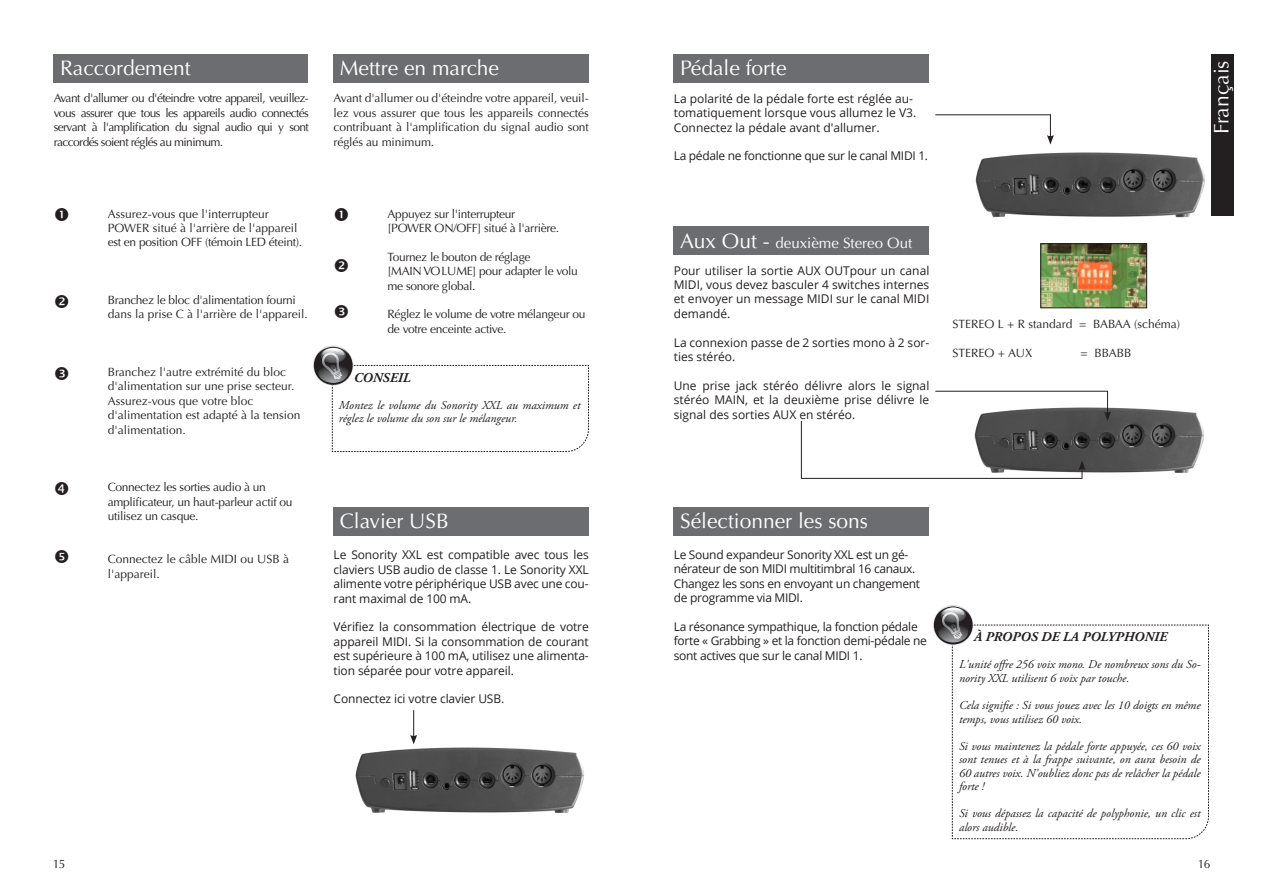
<style>
.page{position:relative;width:1263px;height:893px;background:#fff}
.page>*{position:absolute;margin:0;border:0;box-sizing:border-box;transform-origin:0 0}
.t1{font:21px "Optima LT Std";color:#fff}
.t2{font:15px "Optima LT Std";color:#fff}
.t3{font:italic 700 13.5px "Adobe Garamond Pro";color:#231f20}
.t4{font:12px/14.4px "Open Sans";letter-spacing:-.01em;color:#231f20;text-align:justify}
.t5{font:12px/14.4px "Optima LT Std";letter-spacing:-.025em;color:#231f20}
.t6{font:italic 12px/13.5px "Adobe Garamond Pro";color:#231f20}
.t7{font:12px/14.4px "Optima LT Std";color:#231f20}
.s1{font-size:21px}
</style>
<div class="page">
<svg style="left:410px;top:710px;width:7px;height:34px"></svg>
<img style="left:355px;top:747px;width:229px;height:66px">
<img style="left:937px;top:407px;width:267px;height:71px">
<img style="left:975px;top:151px;width:259px;height:67px">
<hr style="left:935px;top:391px;width:172px;height:1px;background:#231f20">
<hr style="left:935px;top:114px;width:116px;height:1px;background:#231f20">
<svg style="left:1104px;top:391px;width:7px;height:30px"></svg>
<svg style="left:1047px;top:114px;width:7px;height:31px"></svg>
<hr style="left:801px;top:421px;width:1px;height:58px;background:#231f20">
<hr style="left:801px;top:478px;width:281px;height:1px;background:#231f20">
<svg style="left:1078px;top:460px;width:7px;height:19px"></svg>
<svg style="left:933px;top:605px;width:40px;height:40px"></svg>
<div style="left:934px;top:606px;width:39px;height:38px;background:#e3e3e3;border-radius:19px"></div>
<div style="left:934px;top:606px;width:38px;height:38px;background:#231f20;border-radius:50%"></div>
<svg style="left:938px;top:607px;width:271px;height:232px"></svg>
<img style="left:1042px;top:245px;width:103px;height:61px">
<div style="left:1040px;top:243px;width:107px;height:65px;border:1px solid #231f20"></div>
<div style="left:54px;top:54px;width:254px;height:28px;background:#6c6d70"></div>
<div style="left:333px;top:54px;width:256px;height:28px;background:#6c6d70"></div>
<div style="left:674px;top:54px;width:255px;height:28px;background:#6c6d70"></div>
<div style="left:674px;top:227px;width:255px;height:28px;background:#6c6d70"></div>
<div style="left:674px;top:507px;width:255px;height:29px;background:#6c6d70"></div>
<div style="left:333px;top:507px;width:256px;height:29px;background:#6c6d70"></div>
<svg style="left:313px;top:345px;width:40px;height:40px"></svg>
<svg style="left:314px;top:346px;width:39px;height:39px"></svg>
<div style="left:314px;top:347px;width:38px;height:37px;background:#231f20;border-radius:50%"></div>
<svg style="left:318px;top:348px;width:271px;height:104px"></svg>
<div style="left:1211px;top:54px;width:22px;height:162px;background:#231f20"></div>
<p class="t1" style="left:60px;top:56px;width:132px">Raccordement</p>
<p class="t1" style="left:340px;top:56px;width:161px">Mettre en marche</p>
<p class="t1" style="left:680px;top:56px;width:108px">Pédale forte</p>
<p class="t5" style="left:54px;top:91px;width:257px;text-align:justify">Avant d'allumer ou d'éteindre votre appareil, veuillez&shy;vous assurer que tous les appareils audio connectés servant à l'amplification du signal audio qui y sont raccordés soient réglés au minimum.</p>
<p class="t7" style="left:108px;top:206px;width:163px">Assurez-vous que l'interrupteur</p>
<p class="t5" style="left:108px;top:221px;width:196px">POWER situé à l'arrière de l'appareil est en position OFF (témoin LED éteint).</p>
<p class="t5" style="left:108px;top:293px;width:189px">Branchez le bloc d'alimentation fourni</p>
<p class="t7" style="left:108px;top:307px;width:202px">dans la prise C à l'arrière de l'appareil.</p>
<p class="t7" style="left:108px;top:365px;width:180px">Branchez l'autre extrémité du bloc</p>
<p class="t7" style="left:108px;top:379px;width:188px">d'alimentation sur une prise secteur.</p>
<p class="t7" style="left:108px;top:394px;width:194px">Assurez-vous que votre bloc d'alimentation est adapté à la tension</p>
<p class="t7" style="left:108px;top:422px;width:80px">d'alimentation.</p>
<p class="t5" style="left:108px;top:480px;width:160px">Connectez les sorties audio à un</p>
<p class="t5" style="left:108px;top:494px;width:186px">amplificateur, un haut-parleur actif ou</p>
<p class="t5" style="left:108px;top:509px;width:92px">utilisez un casque.</p>
<p class="t7" style="left:108px;top:552px;width:183px">Connectez le câble MIDI ou USB à l'appareil.</p>
<p class="t5" style="left:334px;top:91px;width:257px;text-align:justify">Avant d'allumer ou d'éteindre votre appareil, veuil&shy;lez vous assurer que tous les appareils connectés contribuant à l'amplification du signal audio sont réglés au minimum.</p>
<p class="t5" style="left:388px;top:206px;width:129px">Appuyez sur l'interrupteur</p>
<p class="t5" style="left:388px;top:221px;width:173px">[POWER ON/OFF] situé à l'arrière.</p>
<p class="t5" style="left:388px;top:250px;width:144px">Tournez le bouton de réglage</p>
<p class="t5" style="left:388px;top:264px;width:192px">[MAIN VOLUME] pour adapter le volu me sonore global.</p>
<p class="t5" style="left:388px;top:307px;width:199px">Réglez le volume de votre mélangeur ou de votre enceinte active.</p>
<p class="t3" style="left:354px;top:370px;width:58px">CONSEIL</p>
<p class="t6" style="left:339px;top:399px;width:243px">Montez le volume du Sonority XXL au maximum et réglez le volume du son sur le mélangeur.</p>
<p class="t4" style="left:674px;top:91px;width:244px;text-align:left">La polarité de la pédale forte est réglée au&shy;tomatiquement lorsque vous allumez le V3.<br>Connectez la pédale avant d'allumer.</p>
<p class="t4" style="left:674px;top:148px;width:256px">La pédale ne fonctionne que sur le canal MIDI 1.</p>
<p class="t2" style="left:680px;top:234px;width:234px"><span class="s1">Aux Out -</span> deuxième Stereo Out</p>
<p class="t4" style="left:674px;top:263px;width:257px">Pour utiliser la sortie AUX OUTpour un canal MIDI, vous devez basculer 4 switches internes et envoyer un message MIDI sur le canal MIDI demandé.</p>
<p class="t4" style="left:674px;top:335px;width:257px">La connexion passe de 2 sorties mono à 2 sor&shy;ties stéréo.</p>
<p class="t4" style="left:674px;top:378px;width:257px">Une prise jack stéréo délivre alors le signal stéréo MAIN, et la deuxième prise délivre le signal des sorties AUX en stéréo.</p>
<p class="t1" style="left:340px;top:509px;width:111px">Clavier USB</p>
<p class="t1" style="left:680px;top:509px;width:189px">Sélectionner les sons</p>
<p class="t4" style="left:334px;top:548px;width:257px">Le Sonority XXL est compatible avec tous les claviers USB audio de classe 1. Le Sonority XXL alimente votre périphérique USB avec une cou&shy;rant maximal de 100 mA.</p>
<p class="t4" style="left:334px;top:620px;width:257px">Vérifiez la consommation électrique de votre appareil MIDI. Si la consommation de courant est supérieure à 100 mA, utilisez une alimenta&shy;tion séparée pour votre appareil.</p>
<p class="t4" style="left:334px;top:692px;width:172px">Connectez ici votre clavier USB.</p>
<p class="t4" style="left:674px;top:547px;width:248px;text-align:left">Le Sound expandeur Sonority XXL est un gé&shy;nérateur de son MIDI multitimbral 16 canaux.<br>Changez les sons en envoyant un changement de programme via MIDI.</p>
<p class="t4" style="left:674px;top:619px;width:255px;text-align:left">La résonance sympathique, la fonction pédale forte « Grabbing » et la fonction demi-pédale ne sont actives que sur le canal MIDI 1.</p>
<p class="t1" style="left:1209px;top:134px;width:75px;rotate:-90deg">Français</p>
<p class="t7" style="left:952px;top:317px;width:229px">STEREO L + R standard = BABAA (schéma)</p>
<p class="t7" style="left:952px;top:345px;width:81px">STEREO + AUX</p>
<p class="t5" style="left:1080px;top:345px;width:52px">= BBABB</p>
<p class="t3" style="left:974px;top:629px;width:195px">À PROPOS DE LA POLYPHONIE</p>
<p class="t6" style="left:959px;top:658px;width:243px">L'unité offre 256 voix mono. De nombreux sons du So&shy;nority XXL utilisent 6 voix par touche.</p>
<p class="t6" style="left:959px;top:699px;width:243px">Cela signifie : Si vous jouez avec les 10 doigts en même temps, vous utilisez 60 voix.</p>
<p class="t6" style="left:959px;top:739px;width:243px;text-align:justify">Si vous maintenez la pédale forte appuyée, ces 60 voix sont tenues et à la frappe suivante, on aura besoin de 60 autres voix. N'oubliez donc pas de relâcher la pédale forte !</p>
<p class="t6" style="left:959px;top:807px;width:243px">Si vous dépassez la capacité de polyphonie, un clic est alors audible.</p>
<p class="t5" style="left:53px;top:857px;width:14px">15</p>
<p class="t5" style="left:1198px;top:857px;width:14px">16</p>
</div>
